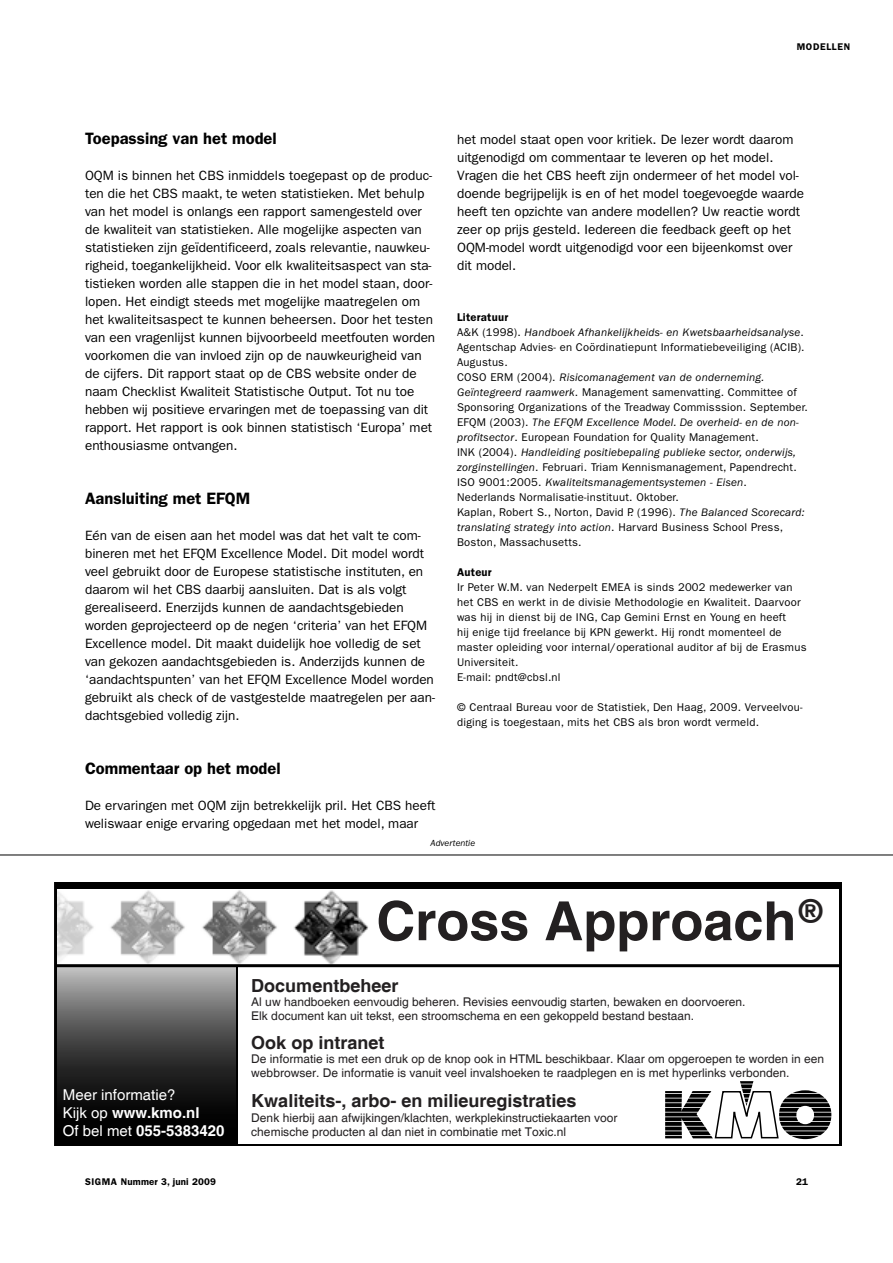
<style>
.page{position:relative;width:893px;height:1263px;background:#fff}
.page>*{position:absolute;margin:0;border:0;box-sizing:border-box;transform-origin:0 0}
.t1{font:700 54px "Helvetica";color:#232021}
.t2{font:700 18px "Helvetica";color:#232021}
.t3{font:600 16.5px "Franklin Gothic";color:#000}
.t4{font:15px/18px "Helvetica";color:#fff}
.t5{font:13.5px/18px "Franklin Gothic";color:#000}
.t6{font:12px/14.4px "Helvetica";color:#232021}
.t7{font:11.25px/15px "Franklin Gothic";letter-spacing:.02em;color:#000}
.t8{font:600 11.25px "Franklin Gothic";letter-spacing:.02em;color:#000}
.t9{font:600 9.75px "Franklin Gothic";letter-spacing:.015em;color:#000}
.t10{font:600 9.75px "Franklin Gothic";letter-spacing:.065em;color:#000}
.t11{font:italic 9.15px "Franklin Gothic";color:#000}
.s1{font-weight:600}
.s2{font-style:italic}
.s3{font-weight:700}
</style>
<div class="page">
<hr style="left:0;top:855px;width:893px;height:1px;background:#000">
<div style="left:55px;top:882px;width:787px;height:264px;background:#000"></div>
<svg style="left:57px;top:967px;width:178px;height:136px;background:#555"></svg>
<div style="left:57px;top:889px;width:611px;height:77px;background:#fff"></div>
<div style="left:238px;top:889px;width:600px;height:254px;background:#fff"></div>
<img style="left:294px;top:890px;width:75px;height:74px">
<img style="left:202px;top:890px;width:75px;height:74px">
<img style="left:110px;top:890px;width:75px;height:74px">
<img style="left:57px;top:891px;width:37px;height:73px">
<hr style="left:55px;top:964px;width:787px;height:3px;background:#000">
<svg style="left:665px;top:1081px;width:166px;height:58px"></svg>
<p class="t10" style="left:797px;top:41px;width:55px">MODELLEN</p>
<p class="t3" style="left:85px;top:129px;width:193px">Toepassing van het model</p>
<p class="t5" style="left:85px;top:167px;width:352px">OQM is binnen het CBS inmiddels toegepast op de produc&shy;ten die het CBS maakt, te weten statistieken. Met behulp van het model is onlangs een rapport samengesteld over de kwaliteit van statistieken. Alle mogelijke aspecten van statistieken zijn geïdentificeerd, zoals relevantie, nauwkeu&shy;righeid, toegankelijkheid. Voor elk kwaliteitsaspect van sta&shy;tistieken worden alle stappen die in het model staan, door&shy;lopen. Het eindigt steeds met mogelijke maatregelen om het kwaliteitsaspect te kunnen beheersen. Door het testen van een vragenlijst kunnen bijvoorbeeld meetfouten worden voorkomen die van invloed zijn op de nauwkeurigheid van de cijfers. Dit rapport staat op de CBS website onder de naam Checklist Kwaliteit Statistische Output. Tot nu toe hebben wij positieve ervaringen met de toepassing van dit rapport. Het rapport is ook binnen statistisch ‘Europa’ met enthousiasme ontvangen.</p>
<p class="t3" style="left:85px;top:489px;width:167px">Aansluiting met EFQM</p>
<p class="t5" style="left:85px;top:527px;width:351px">Eén van de eisen aan het model was dat het valt te com&shy;bineren met het EFQM Excellence Model. Dit model wordt veel gebruikt door de Europese statistische instituten, en daarom wil het CBS daarbij aansluiten. Dat is als volgt gerealiseerd. Enerzijds kunnen de aandachtsgebieden worden geprojecteerd op de negen ‘criteria’ van het EFQM Excellence model. Dit maakt duidelijk hoe volledig de set van gekozen aandachtsgebieden is. Anderzijds kunnen de ‘aandachtspunten’ van het EFQM Excellence Model worden gebruikt als check of de vastgestelde maatregelen per aan&shy;dachtsgebied volledig zijn.</p>
<p class="t3" style="left:85px;top:759px;width:197px">Commentaar op het model</p>
<p class="t5" style="left:85px;top:797px;width:352px">De ervaringen met OQM zijn betrekkelijk pril. Het CBS heeft weliswaar enige ervaring opgedaan met het model, maar</p>
<p class="t5" style="left:457px;top:131px;width:348px">het model staat open voor kritiek. De lezer wordt daarom uitgenodigd om commentaar te leveren op het model.<br>Vragen die het CBS heeft zijn ondermeer of het model vol&shy;doende begrijpelijk is en of het model toegevoegde waarde heeft ten opzichte van andere modellen? Uw reactie wordt zeer op prijs gesteld. Iedereen die feedback geeft op het OQM-model wordt uitgenodigd voor een bijeenkomst over dit model.</p>
<p class="t7" style="left:457px;top:310px;width:352px"><span class="s1">Literatuur<br></span>A&amp;K (1998). <span class="s2">Handboek Afhankelijkheids- en Kwetsbaarheidsanalyse</span>.<br>Agentschap Advies- en Coördinatiepunt Informatiebeveiliging (ACIB).<br>Augustus.<br>COSO ERM (2004). <span class="s2">Risicomanagement van de onderneming.<br>Geïntegreerd raamwerk</span>. Management samenvatting. Committee of Sponsoring Organizations of the Treadway Commisssion. September.<br>EFQM (2003). <span class="s2">The EFQM Excellence Model. De overheid- en de non&shy;profitsector</span>. European Foundation for Quality Management.<br>INK (2004). <span class="s2">Handleiding positiebepaling publieke sector, onderwijs, zorginstellingen</span>. Februari. Triam Kennismanagement, Papendrecht.<br>ISO 9001:2005. <span class="s2">Kwaliteitsmanagementsystemen - Eisen</span>.<br>Nederlands Normalisatie-instituut. Oktober.<br>Kaplan, Robert S., Norton, David P. (1996). <span class="s2">The Balanced Scorecard: translating strategy into action</span>. Harvard Business School Press, Boston, Massachusetts.</p>
<p class="t8" style="left:457px;top:565px;width:36px">Auteur</p>
<p class="t7" style="left:457px;top:580px;width:351px">Ir Peter W.M. van Nederpelt EMEA is sinds 2002 medewerker van het CBS en werkt in de divisie Methodologie en Kwaliteit. Daarvoor was hij in dienst bij de ING, Cap Gemini Ernst en Young en heeft<br>hij enige tijd freelance bij KPN gewerkt. Hij rondt momenteel de master opleiding voor internal/operational auditor af bij de Erasmus Universiteit.<br>E-mail: pndt@cbsl.nl</p>
<p class="t7" style="left:457px;top:700px;width:347px">© Centraal Bureau voor de Statistiek, Den Haag, 2009. Verveelvou&shy;diging is toegestaan, mits het CBS als bron wordt vermeld.</p>
<p class="t11" style="left:431px;top:838px;width:46px">Advertentie</p>
<p class="t4" style="left:63px;top:1086px;width:163px">Meer informatie?<br>Kijk op <span class="s3">www.kmo.nl<br></span>Of bel met <span class="s3">055-5383420</span></p>
<h1 class="t1" style="left:376px;top:888px;width:448px">Cross Approach<sup>®</sup></h1>
<h2 class="t2" style="left:251px;top:974px;width:149px">Documentbeheer</h2>
<p class="t6" style="left:251px;top:995px;width:496px">Al uw handboeken eenvoudig beheren. Revisies eenvoudig starten, bewaken en doorvoeren.<br>Elk document kan uit tekst, een stroomschema en een gekoppeld bestand bestaan.</p>
<h2 class="t2" style="left:251px;top:1031px;width:135px">Ook op intranet</h2>
<p class="t6" style="left:251px;top:1052px;width:574px">De informatie is met een druk op de knop ook in HTML beschikbaar. Klaar om opgeroepen te worden in een webbrowser. De informatie is vanuit veel invalshoeken te raadplegen en is met hyperlinks verbonden.</p>
<h2 class="t2" style="left:251px;top:1090px;width:327px">Kwaliteits-, arbo- en milieuregistraties</h2>
<p class="t6" style="left:251px;top:1111px;width:368px">Denk hierbij aan afwijkingen/klachten, werkplekinstructiekaarten voor chemische producten al dan niet in combinatie met Toxic.nl</p>
<p class="t9" style="left:85px;top:1176px;width:132px">SIGMA Nummer 3, juni 2009</p>
<p class="t9" style="left:796px;top:1176px;width:13px">21</p>
</div>
